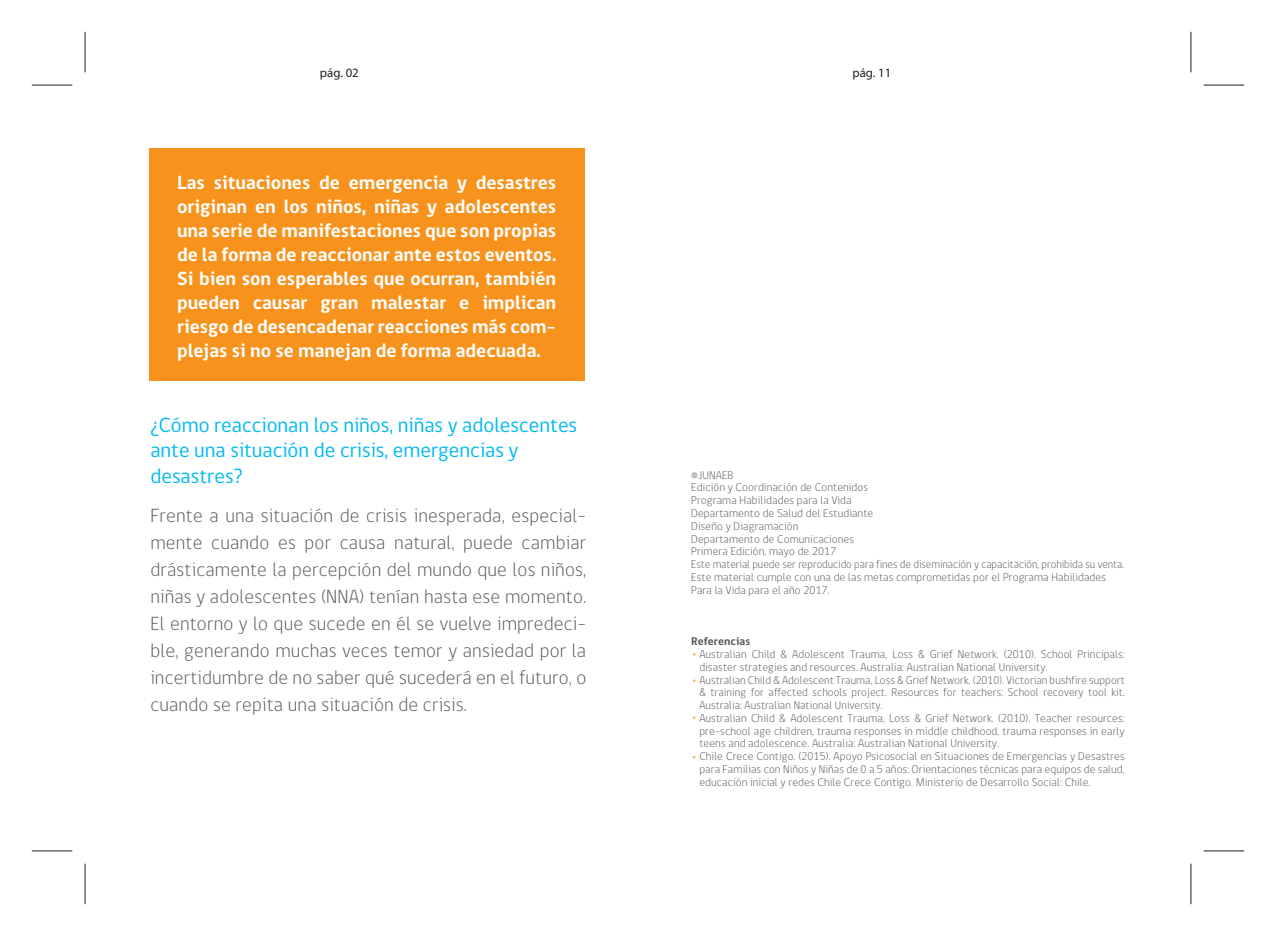
<style>
.page{position:relative;width:1276px;height:936px;background:#fff}
.page>*{position:absolute;margin:0;border:0;box-sizing:border-box;transform-origin:0 0}
.t1{font:21px/25.2px "gob CL";color:#00baf1}
.t2{font:300 19.5px/27px "gob CL";letter-spacing:.01em;color:#57585a;text-align:justify}
.t3{font:700 19.5px/24px "gob CL";color:#fff;text-align:justify}
.t4{font:12.75px "Myriad Pro";color:#231f20}
.t5{font:300 11.55px/12.8px "gob CL";letter-spacing:.01em;color:#57585a}
.t6{font:700 11.55px "gob CL";letter-spacing:.01em;color:#57585a}
</style>
<div class="page">
<div style="left:149px;top:148px;width:436px;height:232px;background:#f7931d"></div>
<hr style="left:32px;top:85px;width:40px;height:1px;background:#1d1d1b">
<hr style="left:1203px;top:85px;width:41px;height:1px;background:#1d1d1b">
<hr style="left:32px;top:850px;width:40px;height:1px;background:#1d1d1b">
<hr style="left:1203px;top:850px;width:41px;height:1px;background:#1d1d1b">
<hr style="left:85px;top:32px;width:1px;height:40px;background:#1d1d1b">
<hr style="left:85px;top:863px;width:1px;height:41px;background:#1d1d1b">
<hr style="left:1190px;top:32px;width:1px;height:40px;background:#1d1d1b">
<hr style="left:1190px;top:863px;width:1px;height:41px;background:#1d1d1b">
<p class="t4" style="left:320px;top:66px;width:40px">pág. 02</p>
<p class="t4" style="left:852px;top:66px;width:40px">pág. 11</p>
<p class="t3" style="left:177px;top:171px;width:381px">Las situaciones de emergencia y desastres originan en los niños, niñas y adolescentes una serie de manifestaciones que son propias de la forma de reaccionar ante estos eventos.<br>Si bien son esperables que ocurran, también pueden causar gran malestar e implican riesgo de desencadenar reacciones más com&shy;plejas si no se manejan de forma adecuada.</p>
<h1 class="t1" style="left:150px;top:413px;width:428px">¿Cómo reaccionan los niños, niñas y adolescentes ante una situación de crisis, emergencias y desastres?</h1>
<p class="t2" style="left:150px;top:502px;width:437px">Frente a una situación de crisis inesperada, especial&shy;mente cuando es por causa natural, puede cambiar drásticamente la percepción del mundo que los niños, niñas y adolescentes (NNA) tenían hasta ese momento.<br>El entorno y lo que sucede en él se vuelve impredeci&shy;ble, generando muchas veces temor y ansiedad por la incertidumbre de no saber qué sucederá en el futuro, o cuando se repita una situación de crisis.</p>
<p class="t5" style="left:691px;top:468px;width:434px">®JUNAEB<br>Edición y Coordinación de Contenidos<br>Programa Habilidades para la Vida<br>Departamento de Salud del Estudiante<br>Diseño y Diagramación<br>Departamento de Comunicaciones<br>Primera Edición, mayo de 2017<br>Este material puede ser reproducido para fines de diseminación y capacitación, prohibida su venta.<br>Este material cumple con una de las metas comprometidas por el Programa Habilidades Para la Vida para el año 2017.</p>
<p class="t6" style="left:691px;top:633px;width:61px">Referencias</p>
<p class="t5" style="left:699px;top:648px;width:427px">Australian Child &amp; Adolescent Trauma, Loss &amp; Grief Network. (2010). School Principals: disaster strategies and resources. Australia: Australian National University.<br>Australian Child &amp; Adolescent Trauma, Loss &amp; Grief Network. (2010). Victorian bushfire support &amp; training for affected schools project. Resources for teachers: School recovery tool kit.<br>Australia: Australian National University.<br>Australian Child &amp; Adolescent Trauma, Loss &amp; Grief Network. (2010). Teacher resources: pre-school age children, trauma responses in middle childhood, trauma responses in early teens and adolescence. Australia: Australian National University.<br>Chile Crece Contigo. (2015). Apoyo Psicosocial en Situaciones de Emergencias y Desastres para Familias con Niños y Niñas de 0 a 5 años: Orientaciones técnicas para equipos de salud, educación inicial y redes Chile Crece Contigo. Ministerio de Desarrollo Social: Chile.</p>
</div>
